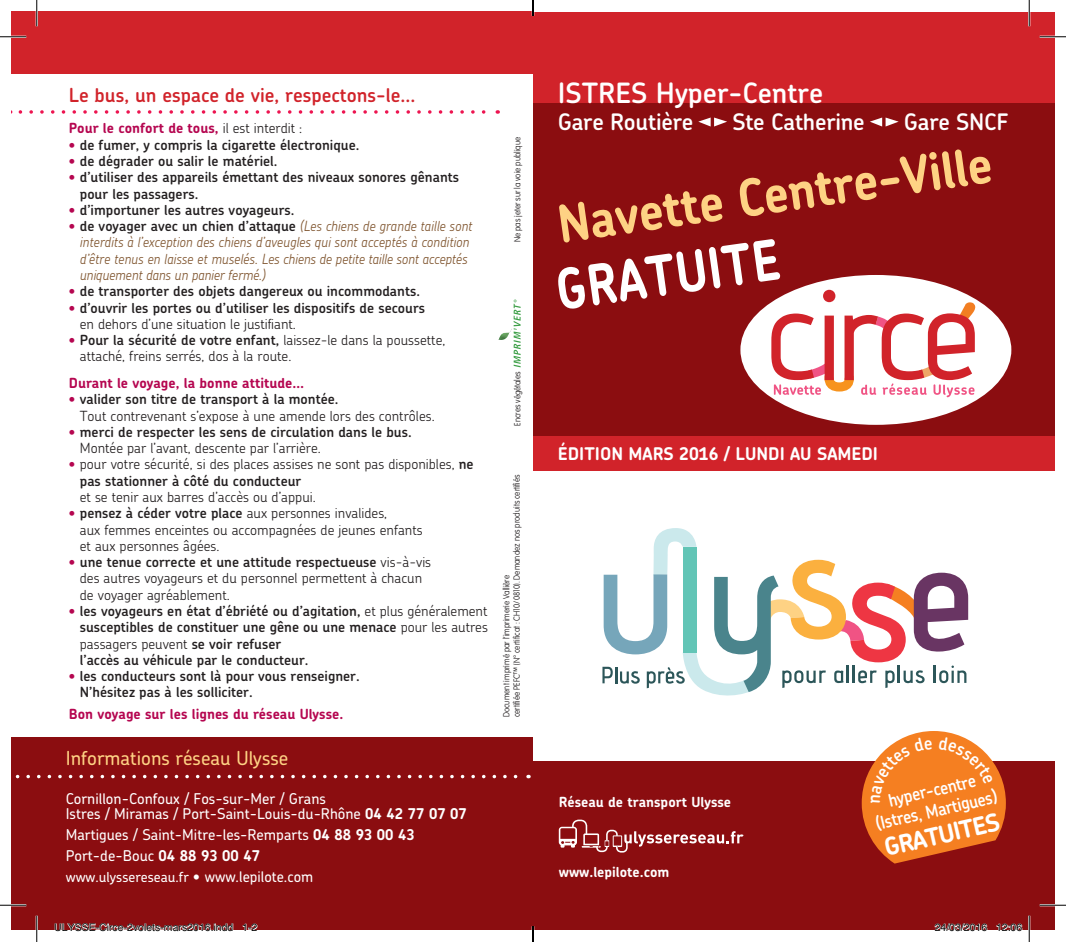
<style>
.page{position:relative;width:1066px;height:942px;background:#fff}
.page>*{position:absolute;margin:0;border:0;box-sizing:border-box;transform-origin:0 0}
.t1{font:700 55.82px "Chevin";color:#fff;scale:.88 1}
.t2{font:700 51.27px "Chevin";color:#fed284;scale:.95 1}
.t3{font:600 28px "Chevin";color:#fff}
.t4{font:700 24.5px "Chevin";color:#fff}
.t5{font:600 22.75px "Chevin";letter-spacing:-.01em;color:#fff}
.t6{font:600 19.25px "Chevin";color:#d1232a}
.t7{font:500 19.25px "Chevin";color:#fed284}
.t8{font:600 17.85px/20.1px "Chevin";color:#fff;text-align:center;scale:.91 1}
.t9{font:700 17.5px "Chevin";color:#fff}
.t10{font:500 14.88px/15.8px "Chevin";color:#fff}
.t11{font:600 14px/16.3px "Chevin";color:#231f20}
.t12{font:300 14px/16.3px "Chevin";color:#231f20}
.t13{font:italic 300 14px/16.3px "Chevin";color:#805630;scale:.94 1}
.t14{font:700 14px "Chevin";color:#b50650}
.t15{font:700 14px "Chevin";color:#fff}
.t16{font:500 14px "Chevin";color:#fff}
.t17{font:10.5px "Helvetica";color:#000}
.t18{font:100 8.75px/10.5px "VAG Rounded Std";color:#231f20;scale:.9 1}
.s1{font-weight:300;color:#231f20}
.s2{font-weight:300;color:#b50650}
.s3{font-style:normal;color:#b50650}
.s4{font-weight:600;font-style:normal;color:#231f20}
.s5{font-weight:300}
.s6{color:#b50650}
.s7{font-weight:600}
.s8{font-weight:700}
.s9{font-size:14.88px}
</style>
<div class="page">
<div style="left:12px;top:12px;width:521px;height:62px;background:#d1232a"></div>
<div style="left:533px;top:37px;width:521px;height:399px;background:#8b0d10"></div>
<div style="left:533px;top:761px;width:521px;height:169px;background:#8b0d10"></div>
<div style="left:533px;top:12px;width:521px;height:90px;background:#d1232a"></div>
<svg style="left:698px;top:117px;width:29px;height:9px"></svg>
<svg style="left:870px;top:117px;width:28px;height:9px"></svg>
<svg style="left:602px;top:528px;width:366px;height:168px"></svg>
<div style="left:12px;top:737px;width:521px;height:193px;background:#8b0d10"></div>
<svg style="left:15px;top:774px;width:514px;height:4px"></svg>
<svg style="left:20px;top:110px;width:478px;height:4px"></svg>
<div style="left:533px;top:436px;width:521px;height:34px;background:#d1232a"></div>
<div style="left:740px;top:275px;width:271px;height:150px;background:#fff;border-radius:50%"></div>
<svg style="left:771px;top:290px;width:204px;height:107px"></svg>
<svg style="left:513px;top:299px;width:7px;height:68px"></svg>
<img style="left:498px;top:329px;width:14px;height:11px">
<svg style="left:559px;top:819px;width:184px;height:33px"></svg>
<hr style="left:0;top:36px;width:26px;height:2px;background:#fff">
<hr style="left:1039px;top:36px;width:27px;height:2px;background:#fff">
<hr style="left:0;top:904px;width:26px;height:2px;background:#fff">
<hr style="left:1039px;top:904px;width:27px;height:2px;background:#fff">
<hr style="left:36px;top:0;width:2px;height:26px;background:#fff">
<hr style="left:36px;top:915px;width:2px;height:27px;background:#fff">
<hr style="left:1028px;top:0;width:2px;height:26px;background:#fff">
<hr style="left:1028px;top:915px;width:2px;height:27px;background:#fff">
<svg style="left:0;top:36px;width:26px;height:1px"></svg>
<svg style="left:1039px;top:36px;width:27px;height:1px"></svg>
<svg style="left:0;top:905px;width:26px;height:1px"></svg>
<svg style="left:1039px;top:905px;width:27px;height:1px"></svg>
<svg style="left:36px;top:0;width:1px;height:26px"></svg>
<svg style="left:36px;top:915px;width:1px;height:27px"></svg>
<svg style="left:1029px;top:0;width:1px;height:26px"></svg>
<svg style="left:1029px;top:915px;width:1px;height:27px"></svg>
<svg style="left:54px;top:923px;width:179px;height:7px"></svg>
<svg style="left:242px;top:923px;width:16px;height:7px"></svg>
<svg style="left:934px;top:923px;width:53px;height:7px"></svg>
<svg style="left:996px;top:923px;width:26px;height:7px"></svg>
<svg style="left:532px;top:0;width:2px;height:16px"></svg>
<svg style="left:532px;top:926px;width:2px;height:16px"></svg>
<svg style="left:861px;top:731px;width:145px;height:132px"></svg>
<h3 class="t6" style="left:69px;top:83px;width:348px">Le bus, un espace de vie, respectons-le…</h3>
<p class="t14" style="left:69px;top:119px;width:235px">Pour le confort de tous, <span class="s1">il est interdit :</span></p>
<p class="t11" style="left:69px;top:136px;width:292px"><span class="s2">•</span> de fumer, y compris la cigarette électronique.</p>
<p class="t11" style="left:69px;top:152px;width:210px"><span class="s2">•</span> de dégrader ou salir le matériel.</p>
<p class="t11" style="left:80px;top:169px;width:381px;text-indent:-11px"><span class="s2">•</span> d’utiliser des appareils émettant des niveaux sonores gênants pour les passagers.</p>
<p class="t11" style="left:69px;top:201px;width:227px"><span class="s2">•</span> d’importuner les autres voyageurs.</p>
<p class="t13" style="left:80px;top:218px;width:419px;text-indent:-11px"><span class="s3">•</span> <span class="s4">de voyager avec un chien d’attaque</span> (Les chiens de grande taille sont interdits à l’exception des chiens d’aveugles qui sont acceptés à condition d’être tenus en laisse et muselés. Les chiens de petite taille sont acceptés uniquement dans un panier fermé.)</p>
<p class="t11" style="left:69px;top:283px;width:353px"><span class="s2">•</span> de transporter des objets dangereux ou incommodants.</p>
<p class="t11" style="left:80px;top:299px;width:347px;text-indent:-11px"><span class="s2">•</span> d’ouvrir les portes ou d’utiliser les dispositifs de secours <span class="s5">en dehors d’une situation le justifiant.</span></p>
<p class="t12" style="left:80px;top:332px;width:367px;text-indent:-11px"><span class="s6">•</span> <span class="s7">Pour la sécurité de votre enfant,</span> laissez-le dans la poussette, attaché, freins serrés, dos à la route.</p>
<p class="t14" style="left:69px;top:374px;width:237px">Durant le voyage, la bonne attitude…</p>
<p class="t12" style="left:80px;top:391px;width:356px;text-indent:-11px"><span class="s6">•</span> <span class="s7">valider son titre de transport à la montée.<br></span>Tout contrevenant s’expose à une amende lors des contrôles.</p>
<p class="t11" style="left:80px;top:423px;width:333px;text-indent:-11px"><span class="s2">•</span> merci de respecter les sens de circulation dans le bus.<br><span class="s5">Montée par l’avant, descente par l’arrière.</span></p>
<p class="t12" style="left:80px;top:456px;width:395px;text-indent:-11px"><span class="s6">•</span> pour votre sécurité, si des places assises ne sont pas disponibles, <span class="s7">ne pas stationner à côté du conducteur</span></p>
<p class="t12" style="left:80px;top:488px;width:237px">et se tenir aux barres d’accès ou d’appui.</p>
<p class="t12" style="left:80px;top:505px;width:344px;text-indent:-11px"><span class="s6">•</span> <span class="s7">pensez à céder votre place</span> aux personnes invalides,<br>aux femmes enceintes ou accompagnées de jeunes enfants et aux personnes âgées.</p>
<p class="t12" style="left:80px;top:553px;width:353px;text-indent:-11px"><span class="s6">•</span> <span class="s7">une tenue correcte et une attitude respectueuse</span> vis-à-vis des autres voyageurs et du personnel permettent à chacun de voyager agréablement.</p>
<p class="t11" style="left:80px;top:602px;width:410px;text-indent:-11px"><span class="s2">•</span> les voyageurs en état d’ébriété ou d’agitation, <span class="s5">et plus généralement </span>susceptibles de constituer une gêne ou une menace <span class="s5">pour les autres passagers peuvent</span> se voir refuser<br>l’accès au véhicule par le conducteur.</p>
<p class="t11" style="left:80px;top:667px;width:281px;text-indent:-11px"><span class="s2">•</span> les conducteurs sont là pour vous renseigner.<br>N’hésitez pas à les solliciter.</p>
<p class="t14" style="left:69px;top:705px;width:276px">Bon voyage sur les lignes du réseau Ulysse.</p>
<h3 class="t7" style="left:66px;top:745px;width:224px">Informations réseau Ulysse</h3>
<p class="t10" style="left:66px;top:790px;width:403px">Cornillon-Confoux / Fos-sur-Mer / Grans<br>Istres / Miramas / Port-Saint-Louis-du-Rhône <span class="s8">04 42 77 07 07</span></p>
<p class="t10" style="left:66px;top:824px;width:351px;line-height:20.7px">Martigues / Saint-Mitre-les-Remparts <span class="s8">04 88 93 00 43<br></span>Port-de-Bouc <span class="s8">04 88 93 00 47</span></p>
<p class="t16" style="left:66px;top:867px;width:249px">www.ulyssereseau.fr <span class="s9">• www.lepilote.com</span></p>
<p class="t18" style="left:512px;top:242px;width:119px;rotate:-90deg">Ne pas jeter sur la voie publique</p>
<p class="t18" style="left:512px;top:426px;width:62px;rotate:-90deg">Encres végétales</p>
<p class="t18" style="left:501px;top:717px;width:271px;rotate:-90deg">Document imprimé par l’imprimerie Vallière<br>certifiée PEFC™ (N° certificat : CH10/0810). Demandez nos produits certifiés</p>
<h3 class="t3" style="left:558px;top:74px;width:267px">ISTRES Hyper-Centre</h3>
<h3 class="t5" style="left:558px;top:107px;width:137px">Gare Routière</h3>
<h3 class="t5" style="left:732px;top:107px;width:134px">Ste Catherine</h3>
<h3 class="t5" style="left:904px;top:107px;width:106px">Gare SNCF</h3>
<h2 class="t2" style="left:553px;top:191px;width:463px;rotate:-8deg">Navette Centre-Ville</h2>
<h1 class="t1" style="left:551px;top:254px;width:258px;rotate:-8deg">GRATUITE</h1>
<p class="t9" style="left:558px;top:442px;width:19px">Éditi</p>
<p class="t9" style="left:600px;top:442px;width:54px">on mars</p>
<p class="t9" style="left:679px;top:442px;width:182px">2016 / lundi au samedi</p>
<p class="t15" style="left:559px;top:792px;width:174px">Réseau de transport Ulysse</p>
<p class="t15" style="left:559px;top:863px;width:112px">www.lepilote.com</p>
<p class="t8" style="left:869px;top:794px;width:138px;rotate:-13deg">hyper-centre (Istres, Martigues)</p>
<h3 class="t4" style="left:881px;top:832px;width:119px;rotate:-13deg">GRATUITES</h3>
<p class="t17" style="left:54px;top:919px;width:205px">ULYSSE-Circe-2volets-mars2016.indd 1-2</p>
<p class="t17" style="left:934px;top:919px;width:89px">24/03/2016 12:06</p>
</div>
